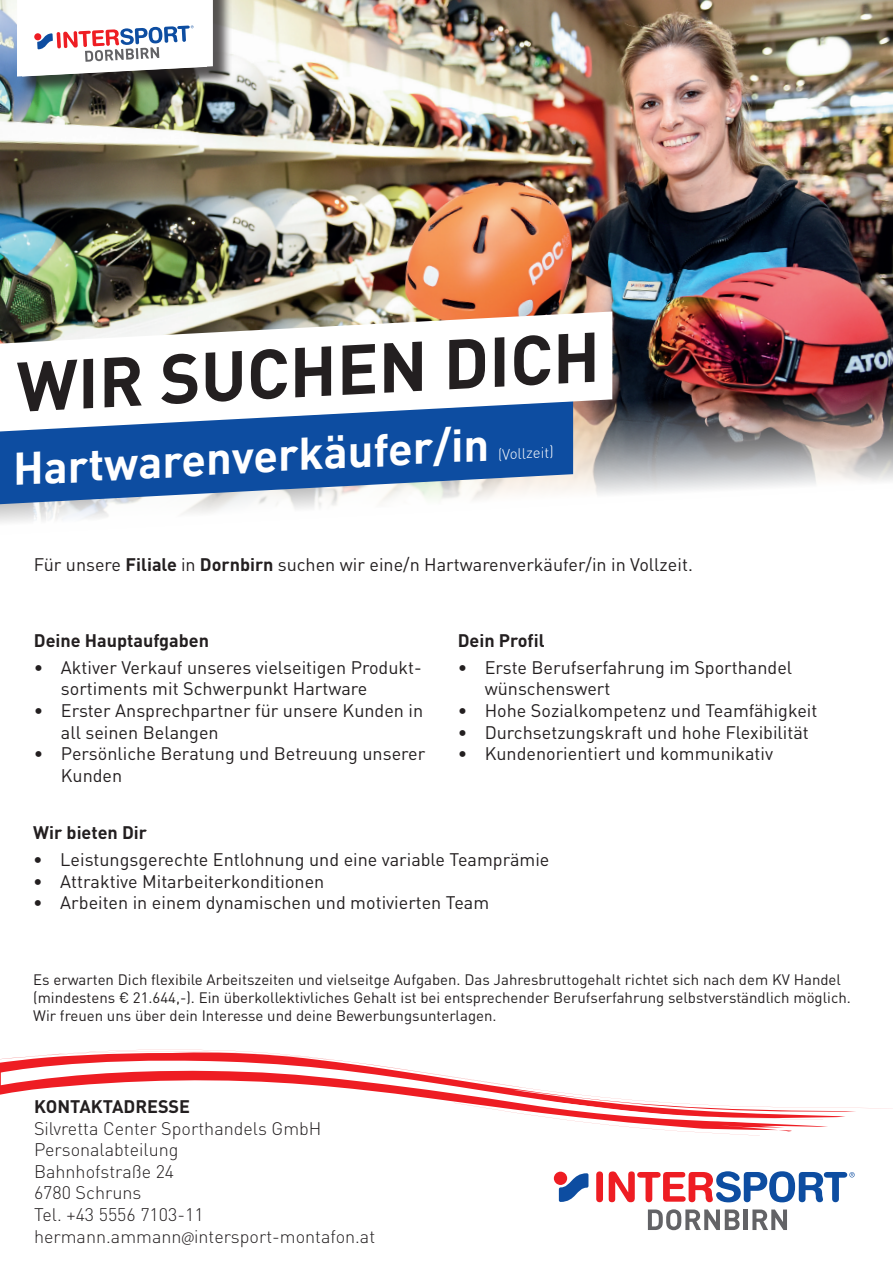
<style>
.page{position:relative;width:893px;height:1263px;background:#fff}
.page>*{position:absolute;margin:0;border:0;box-sizing:border-box;transform-origin:0 0}
.t1{font:700 45px "DIN Pro Intersport";color:#fff}
.t2{font:18px/21.6px "DIN Pro Intersport";color:#231f20}
.t3{font:300 18px/21.6px "DIN Pro Intersport";color:#231f20}
.t4{font:700 18px "DIN Pro";color:#231f20}
.t5{font:700 18px "DIN Pro Intersport";color:#231f20}
.t6{font:15px/18px "DIN Pro Intersport";color:#231f20}
.t7{font:300 15px "DIN Pro Intersport";color:#fff}
.s1{font-weight:700}
</style>
<div class="page">
<div style="left:596px;top:1171px;width:7px;height:31px;background:#ee1d23;border-radius:3px"></div>
<svg style="left:609px;top:1171px;width:246px;height:31px"></svg>
<div style="left:554px;top:1172px;width:13px;height:13px;background:#ee1d23;border-radius:50%"></div>
<svg style="left:559px;top:1173px;width:29px;height:29px"></svg>
<svg style="left:648px;top:1209px;width:92px;height:21px"></svg>
<hr style="left:744px;top:1209px;width:4px;height:21px;background:#636366">
<svg style="left:752px;top:1209px;width:35px;height:21px"></svg>
<svg style="left:0;top:1049px;width:893px;height:86px"></svg>
<svg style="left:1px;top:1057px;width:821px;height:71px"></svg>
<img style="left:0;top:0;width:893px;height:523px">
<svg style="left:0;top:431px;width:573px;height:73px;fill:#0d4da1"></svg>
<img style="left:0;top:311px;width:612px;height:120px">
<svg style="left:17px;top:332px;width:577px;height:80px"></svg>
<div style="left:19px;top:0;width:213px;height:95px;background:#231f20;opacity:.75"></div>
<svg style="left:17px;top:0;width:196px;height:77px"></svg>
<h1 class="t1" style="left:11px;top:439px;width:478px;rotate:-3deg">Hartwarenverkäufer/in</h1>
<p class="t7" style="left:497px;top:445px;width:57px;rotate:-3deg">(Vollzeit)</p>
<p class="t2" style="left:34px;top:553px;width:660px">Für unsere <span class="s1">Filiale</span> in <span class="s1">Dornbirn</span> suchen wir eine/n Hartwarenverkäufer/in in Vollzeit.</p>
<p class="t4" style="left:34px;top:626px;width:177px">Deine Hauptaufgaben</p>
<p class="t2" style="left:61px;top:656px;width:362px;text-indent:-27px">• Aktiver Verkauf unseres vielseitigen Produkt&shy;sortiments mit Schwerpunkt Hartware</p>
<p class="t2" style="left:61px;top:699px;width:364px;text-indent:-27px">• Erster Ansprechpartner für unsere Kunden in all seinen Belangen</p>
<p class="t2" style="left:61px;top:743px;width:366px;text-indent:-27px">• Persönliche Beratung und Betreuung unserer<br>Kunden</p>
<p class="t4" style="left:458px;top:626px;width:88px">Dein Profil</p>
<p class="t2" style="left:485px;top:656px;width:309px;text-indent:-27px">• Erste Berufserfahrung im Sporthandel wünschenswert</p>
<p class="t2" style="left:458px;top:699px;width:361px">• Hohe Sozialkompetenz und Teamfähigkeit</p>
<p class="t2" style="left:458px;top:721px;width:352px">• Durchsetzungskraft und hohe Flexibilität</p>
<p class="t2" style="left:458px;top:743px;width:317px">• Kundenorientiert und kommunikativ</p>
<p class="t4" style="left:33px;top:818px;width:115px">Wir bieten Dir</p>
<p class="t2" style="left:33px;top:848px;width:518px">• Leistungsgerechte Entlohnung und eine variable Teamprämie</p>
<p class="t2" style="left:33px;top:870px;width:293px">• Attraktive Mitarbeiterkonditionen</p>
<p class="t2" style="left:33px;top:891px;width:457px">• Arbeiten in einem dynamischen und motivierten Team</p>
<p class="t6" style="left:33px;top:970px;width:819px">Es erwarten Dich flexibile Arbeitszeiten und vielseitge Aufgaben. Das Jahresbruttogehalt richtet sich nach dem KV Handel (mindestens € 21.644,-). Ein überkollektivliches Gehalt ist bei entsprechender Berufserfahrung selbstverständlich möglich.<br>Wir freuen uns über dein Interesse und deine Bewerbungsunterlagen.</p>
<p class="t5" style="left:34px;top:1094px;width:158px">KONTAKTADRESSE</p>
<p class="t3" style="left:34px;top:1117px;width:343px">Silvretta Center Sporthandels GmbH<br>Personalabteilung<br>Bahnhofstraße 24<br>6780 Schruns<br>Tel. +43 5556 7103-11 hermann.ammann@intersport-montafon.at</p>
</div>
